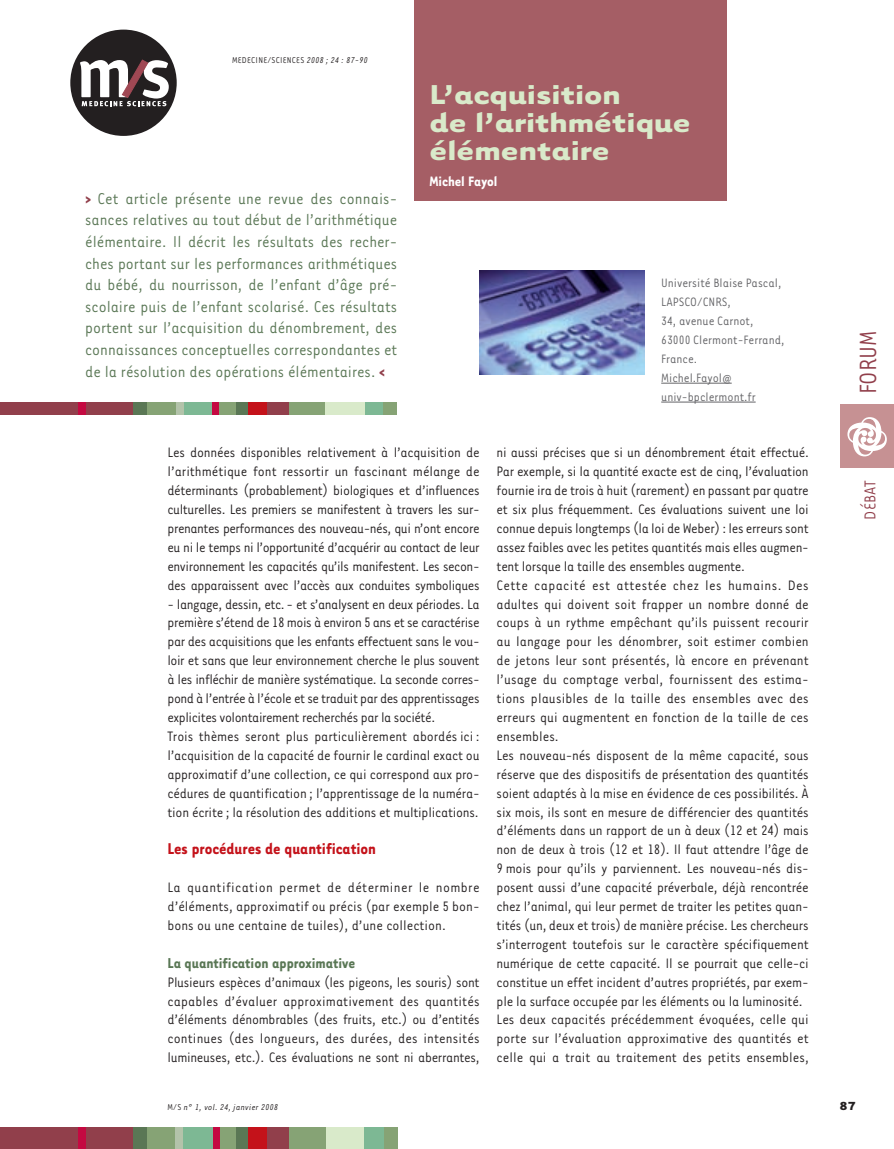
<style>
.page{position:relative;width:894px;height:1149px;background:#fff}
.page>*{position:absolute;margin:0;border:0;box-sizing:border-box;transform-origin:0 0}
.t1{font:700 31.5px/28.2px "Tarzana Wide";color:#d9eaca}
.t2{font:27px "Tarzana Narrow";color:#913f4b}
.t3{font:18px/21.6px "Tarzana Narrow";color:#5a7755;text-align:justify}
.t4{font:700 18px "Tarzana Narrow";color:#c4121a}
.t5{font:18px "Tarzana Narrow";color:#913f4b}
.t6{font:700 16.5px "Tarzana Narrow";color:#5a7755}
.t7{font:15.75px/18.9px "Tarzana Narrow";letter-spacing:-.015em;color:#231f20;text-align:justify}
.t8{font:700 15.75px "Tarzana Narrow";color:#fff}
.t9{font:13.95px/18.9px "Tarzana Narrow";color:#636366}
.t10{font:700 13.5px "Tarzana Wide";color:#231f20}
.t11{font:9.75px "Tarzana Narrow";letter-spacing:.025em;color:#231f20}
.t12{font:italic 9.75px "Tarzana Narrow";letter-spacing:.025em;color:#231f20}
.s1{font-style:italic}
.s2{font-weight:700;color:#913f4b}
.s3{font-style:normal}
</style>
<div class="page">
<div style="left:0;top:1127px;width:134px;height:22px;background:#913f4b"></div>
<div style="left:235px;top:1127px;width:13px;height:22px;background:#5a7755"></div>
<div style="left:78px;top:1127px;width:7px;height:22px;background:#c40941"></div>
<div style="left:133px;top:1127px;width:22px;height:22px;background:#5a7755"></div>
<div style="left:147px;top:1127px;width:30px;height:22px;background:#86a375"></div>
<div style="left:175px;top:1127px;width:9px;height:22px;background:#b3c3aa"></div>
<div style="left:183px;top:1127px;width:30px;height:22px;background:#7db894"></div>
<div style="left:217px;top:1127px;width:19px;height:22px;background:#86a375"></div>
<div style="left:213px;top:1127px;width:6px;height:22px;background:#c40941"></div>
<div style="left:248px;top:1127px;width:27px;height:22px;background:#c4121a"></div>
<div style="left:287px;top:1127px;width:39px;height:22px;background:#86a375"></div>
<div style="left:267px;top:1127px;width:21px;height:22px;background:#913f4b"></div>
<div style="left:326px;top:1127px;width:38px;height:22px;background:#d9eaca"></div>
<div style="left:364px;top:1127px;width:20px;height:22px;background:#7db894"></div>
<div style="left:383px;top:1127px;width:14px;height:22px;background:#86a375"></div>
<div style="left:840px;top:404px;width:53px;height:64px;background:#c69193"></div>
<svg style="left:847px;top:417px;width:39px;height:39px"></svg>
<div style="left:414px;top:0;width:312px;height:201px;background:#a55e65"></div>
<hr style="left:661px;top:383px;width:70px;height:1px;background:#636366">
<hr style="left:661px;top:402px;width:94px;height:1px;background:#636366">
<div style="left:70px;top:30px;width:107px;height:106px;background:#231f20;border-radius:50%"></div>
<svg style="left:80px;top:60px;width:89px;height:46px"></svg>
<div style="left:0;top:402px;width:134px;height:13px;background:#913f4b"></div>
<div style="left:133px;top:402px;width:17px;height:13px;background:#5a7755"></div>
<div style="left:235px;top:402px;width:13px;height:13px;background:#5a7755"></div>
<div style="left:147px;top:402px;width:29px;height:13px;background:#86a375"></div>
<div style="left:179px;top:402px;width:34px;height:13px;background:#7db894"></div>
<div style="left:364px;top:402px;width:20px;height:13px;background:#7db894"></div>
<div style="left:217px;top:402px;width:19px;height:13px;background:#86a375"></div>
<div style="left:383px;top:402px;width:14px;height:13px;background:#86a375"></div>
<div style="left:287px;top:402px;width:38px;height:13px;background:#86a375"></div>
<div style="left:325px;top:402px;width:39px;height:13px;background:#d9eaca"></div>
<div style="left:176px;top:402px;width:7px;height:13px;background:#b3c3aa"></div>
<div style="left:78px;top:402px;width:7px;height:13px;background:#c40941"></div>
<div style="left:213px;top:402px;width:6px;height:13px;background:#c40941"></div>
<div style="left:248px;top:402px;width:27px;height:13px;background:#c4121a"></div>
<div style="left:267px;top:402px;width:21px;height:13px;background:#913f4b"></div>
<img style="left:479px;top:270px;width:165px;height:104px">
<p class="t11" style="left:232px;top:56px;width:137px">MEDECINE/SCIENCES <span class="s1">2008 ; 24 : 87-90</span></p>
<p class="t3" style="left:85px;top:189px;width:313px"><span class="s2">&gt;</span> Cet article présente une revue des connais&shy;sances relatives au tout début de l’arithmétique élémentaire. Il décrit les résultats des recher&shy;ches portant sur les performances arithmétiques du bébé, du nourrisson, de l’enfant d’âge pré&shy;scolaire puis de l’enfant scolarisé. Ces résultats portent sur l’acquisition du dénombrement, des connaissances conceptuelles correspondantes et de la résolution des opérations élémentaires. <span class="s2">&lt;</span></p>
<h1 class="t1" style="left:429px;top:84px;width:263px">L’acquisition<br>de l’arithmétique élémentaire</h1>
<p class="t8" style="left:429px;top:176px;width:69px">Michel Fayol</p>
<p class="t9" style="left:661px;top:275px;width:125px">Université Blaise Pascal,<br>LAPSCO/CNRS,<br>34, avenue Carnot,<br>63000 Clermont-Ferrand,<br>France.<br>Michel.Fayol@ univ-bpclermont.fr</p>
<p class="t7" style="left:167px;top:444px;width:313px">Les données disponibles relativement à l’acquisition de l’arithmétique font ressortir un fascinant mélange de déterminants (probablement) biologiques et d’influences culturelles. Les premiers se manifestent à travers les sur&shy;prenantes performances des nouveau-nés, qui n’ont encore eu ni le temps ni l’opportunité d’acquérir au contact de leur environnement les capacités qu’ils manifestent. Les secon&shy;des apparaissent avec l’accès aux conduites symboliques</p>
<p class="t7" style="left:167px;top:596px;width:313px;text-align:left">- langage, dessin, etc. - et s’analysent en deux périodes. La première s’étend de 18 mois à environ 5 ans et se caractérise par des acquisitions que les enfants effectuent sans le vou&shy;loir et sans que leur environnement cherche le plus souvent à les infléchir de manière systématique. La seconde corres&shy;pond à l’entrée à l’école et se traduit par des apprentissages explicites volontairement recherchés par la société.<br>Trois thèmes seront plus particulièrement abordés ici : l’acquisition de la capacité de fournir le cardinal exact ou approximatif d’une collection, ce qui correspond aux pro&shy;cédures de quantification ; l’apprentissage de la numéra&shy;tion écrite ; la résolution des additions et multiplications.</p>
<p class="t4" style="left:167px;top:843px;width:210px">Les procédures de quantification</p>
<p class="t7" style="left:167px;top:879px;width:313px">La quantification permet de déterminer le nombre d’éléments, approximatif ou précis (par exemple 5 bon&shy;bons ou une centaine de tuiles), d’une collection.</p>
<p class="t6" style="left:167px;top:957px;width:189px">La quantification approximative</p>
<p class="t7" style="left:167px;top:974px;width:313px">Plusieurs espèces d’animaux (les pigeons, les souris) sont capables d’évaluer approximativement des quantités d’éléments dénombrables (des fruits, etc.) ou d’entités continues (des longueurs, des durées, des intensités lumineuses, etc.). Ces évaluations ne sont ni aberrantes,</p>
<p class="t12" style="left:167px;top:1103px;width:112px"><span class="s3">M/S</span> n° 1, vol. 24, janvier 2008</p>
<p class="t7" style="left:496px;top:444px;width:313px;text-align:left">ni aussi précises que si un dénombrement était effectué.<br>Par exemple, si la quantité exacte est de cinq, l’évaluation fournie ira de trois à huit (rarement) en passant par quatre et six plus fréquemment. Ces évaluations suivent une loi connue depuis longtemps (la loi de Weber) : les erreurs sont assez faibles avec les petites quantités mais elles augmen&shy;tent lorsque la taille des ensembles augmente.<br>Cette capacité est attestée chez les humains. Des adultes qui doivent soit frapper un nombre donné de coups à un rythme empêchant qu’ils puissent recourir au langage pour les dénombrer, soit estimer combien de jetons leur sont présentés, là encore en prévenant l’usage du comptage verbal, fournissent des estima&shy;tions plausibles de la taille des ensembles avec des erreurs qui augmentent en fonction de la taille de ces ensembles.<br>Les nouveau-nés disposent de la même capacité, sous réserve que des dispositifs de présentation des quantités soient adaptés à la mise en évidence de ces possibilités. À six mois, ils sont en mesure de différencier des quantités d’éléments dans un rapport de un à deux (12 et 24) mais non de deux à trois (12 et 18). Il faut attendre l’âge de 9 mois pour qu’ils y parviennent. Les nouveau-nés dis&shy;posent aussi d’une capacité préverbale, déjà rencontrée chez l’animal, qui leur permet de traiter les petites quan&shy;tités (un, deux et trois) de manière précise. Les chercheurs s’interrogent toutefois sur le caractère spécifiquement numérique de cette capacité. Il se pourrait que celle-ci constitue un effet incident d’autres propriétés, par exem&shy;ple la surface occupée par les éléments ou la luminosité.<br>Les deux capacités précédemment évoquées, celle qui porte sur l’évaluation approximative des quantités et celle qui a trait au traitement des petits ensembles,</p>
<h2 class="t2" style="left:858px;top:394px;width:65px;rotate:-90deg">FORUM</h2>
<p class="t5" style="left:863px;top:519px;width:40px;rotate:-90deg">DÉBAT</p>
<p class="t10" style="left:839px;top:1101px;width:18px">87</p>
</div>
